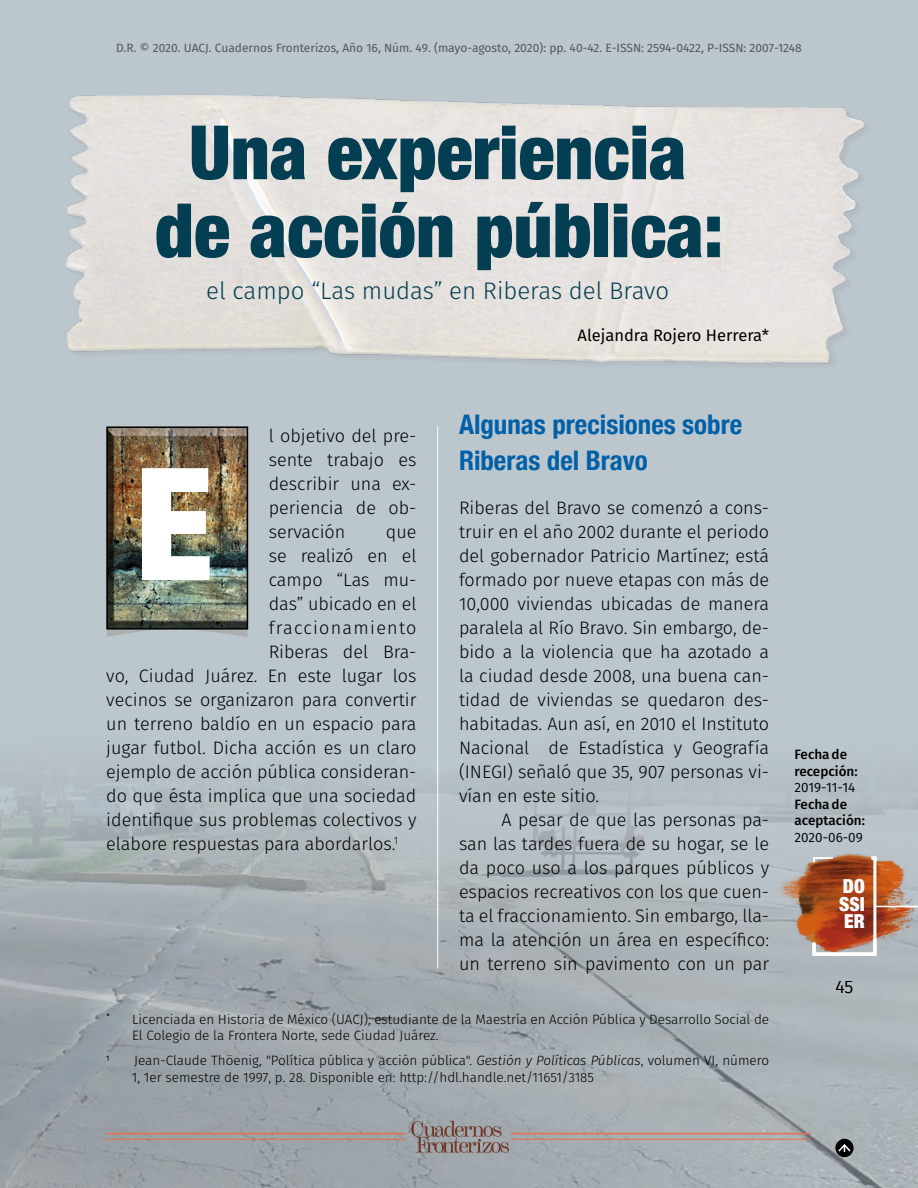
<style>
.page{position:relative;width:918px;height:1188px;background:#b6c1c9}
.page>*{position:absolute;margin:0;border:0;box-sizing:border-box;transform-origin:0 0}
.t1{font:900 condensed 75px/78px "Helvetica Neue";color:#043e52;text-align:center}
.t2{font:700 condensed 27px/36px "Helvetica Neue";color:#0060a8}
.t3{font:300 24px "Fira Sans";color:#043e52}
.t4{font:900 condensed 19.2px/17.2px "Helvetica Neue";color:#fff;text-align:right}
.t5{font:300 18px/24px "Fira Sans";color:#000;text-align:justify}
.t6{font:300 18px "Fira Sans";letter-spacing:.07em;color:#000}
.t7{font:16.5px "Fira Sans";color:#000}
.t8{font:300 13.5px/16.5px "Fira Sans";color:#000}
.t9{font:500 13.5px/16.5px "Fira Sans";color:#000}
.t10{font:13.5px "Fira Sans";color:#000}
.t11{font:12px "Fira Sans";color:#575756}
.t12{font:7.8px "Fira Sans";color:#000}
.s1{font-style:italic}
</style>
<div class="page">
<img style="left:0;top:693px;width:918px;height:495px">
<img style="left:65px;top:95px;width:801px;height:269px">
<hr style="left:437px;top:426px;width:1px;height:543px;background:#fff">
<svg style="left:107px;top:630px;width:140px;height:7px"></svg>
<img style="left:109px;top:429px;width:136px;height:198px">
<div style="left:106px;top:426px;width:142px;height:204px;border:2px solid #000"></div>
<img style="left:142px;top:468px;width:68px;height:112px">
<hr style="left:106px;top:1133px;width:300px;height:1px;background:#eb7051">
<hr style="left:511px;top:1133px;width:299px;height:1px;background:#eb7051">
<hr style="left:106px;top:1139px;width:300px;height:1px;background:#eb7051">
<hr style="left:511px;top:1139px;width:299px;height:1px;background:#eb7051">
<img style="left:769px;top:832px;width:149px;height:149px">
<svg style="left:411px;top:1120px;width:98px;height:33px;background:#938b8a"></svg>
<svg style="left:835px;top:1139px;width:19px;height:18px"></svg>
<svg style="left:837px;top:1143px;width:15px;height:10px"></svg>
<hr style="left:875px;top:906px;width:43px;height:1px;background:#fff">
<svg style="left:811px;top:855px;width:67px;height:102px;background:#a9583a"></svg>
<p class="t11" style="left:116px;top:39px;width:687px">D.R. © 2020. UACJ. Cuadernos Fronterizos, Año 16, Núm. 49. (mayo-agosto, 2020): pp. 40-42. E-ISSN: 2594-0422, P-ISSN: 2007-1248</p>
<h1 class="t1" style="left:155px;top:109px;width:570px">Una experiencia de acción pública:</h1>
<h3 class="t3" style="left:206px;top:274px;width:464px">el campo “Las mudas” en Riberas del Bravo</h3>
<p class="t7" style="left:578px;top:323px;width:193px">Alejandra Rojero Herrera*</p>
<h2 class="t2" style="left:459px;top:405px;width:285px">Algunas precisiones sobre<br>Riberas del Bravo</h2>
<p class="t5" style="left:459px;top:496px;width:312px">Riberas del Bravo se comenzó a cons&shy;truir en el año 2002 durante el periodo del gobernador Patricio Martínez; está formado por nueve etapas con más de 10,000 viviendas ubicadas de manera paralela al Río Bravo. Sin embargo, de&shy;bido a la violencia que ha azotado a la ciudad desde 2008, una buena can&shy;tidad de viviendas se quedaron des&shy;habitadas. Aun así, en 2010 el Instituto Nacional de Estadística y Geografía (INEGI) señaló que 35, 907 personas vi&shy;vían en este sitio.</p>
<p class="t5" style="left:459px;top:808px;width:312px;text-indent:43px">A pesar de que las personas pa&shy;san las tardes fuera de su hogar, se le da poco uso a los parques públicos y espacios recreativos con los que cuen&shy;ta el fraccionamiento. Sin embargo, lla&shy;ma la atención un área en específico: un terreno sin pavimento con un par</p>
<p class="t8" style="left:132px;top:1011px;width:638px;text-indent:-26px"><sup>*</sup> Licenciada en Historia de México (UACJ); estudiante de la Maestría en Acción Pública y Desarrollo Social de<br>El Colegio de la Frontera Norte, sede Ciudad Juárez.</p>
<p class="t5" style="left:269px;top:424px;width:149px">l objetivo del pre&shy;sente trabajo es describir una ex&shy;periencia de ob&shy;servación</p>
<p class="t5" style="left:386px;top:520px;width:32px">que</p>
<p class="t5" style="left:269px;top:544px;width:149px">se realizó en el</p>
<p class="t5" style="left:269px;top:568px;width:149px">campo “Las mu-</p>
<p class="t5" style="left:269px;top:592px;width:149px">das” ubicado en el</p>
<p class="t6" style="left:269px;top:615px;width:149px">fraccionamiento</p>
<p class="t5" style="left:269px;top:640px;width:149px">Riberas del Bra-</p>
<p class="t5" style="left:106px;top:664px;width:312px">vo, Ciudad Juárez. En este lugar los</p>
<p class="t5" style="left:106px;top:688px;width:312px">vecinos se organizaron para convertir</p>
<p class="t5" style="left:106px;top:712px;width:312px">un terreno baldío en un espacio para</p>
<p class="t5" style="left:106px;top:736px;width:312px">jugar futbol. Dicha acción es un claro</p>
<p class="t5" style="left:106px;top:760px;width:312px">ejemplo de acción pública consideran-</p>
<p class="t5" style="left:106px;top:784px;width:312px">do que ésta implica que una sociedad</p>
<p class="t5" style="left:106px;top:808px;width:312px">identifique sus problemas colectivos y</p>
<p class="t5" style="left:106px;top:832px;width:293px">elabore respuestas para abordarlos.<sup>1</sup></p>
<p class="t12" style="left:106px;top:1053px;width:5px">1</p>
<p class="t8" style="left:132px;top:1052px;width:639px">Jean-Claude Thöenig, "Política pública y acción pública". <span class="s1">Gestión y Políticas Públicas</span>, volumen VI, número<br>1, 1er semestre de 1997, p. 28. Disponible en: http://hdl.handle.net/11651/3185</p>
<p class="t9" style="left:794px;top:746px;width:65px">Fechade recepción:</p>
<p class="t10" style="left:794px;top:778px;width:62px">2019-11-14</p>
<p class="t9" style="left:794px;top:795px;width:72px">Fechade aceptación:</p>
<p class="t10" style="left:794px;top:828px;width:70px">2020-06-09</p>
<p class="t4" style="left:832px;top:868px;width:34px">DI<br>DAC<br>TI<br>KÓN</p>
<p class="t4" style="left:833px;top:877px;width:34px;text-align:center">CHA<br>M<br>ZAL</p>
<p class="t4" style="left:839px;top:877px;width:27px;text-align:justify">DO SSI ER</p>
<p class="t5" style="left:835px;top:975px;width:19px">45</p>
</div>
